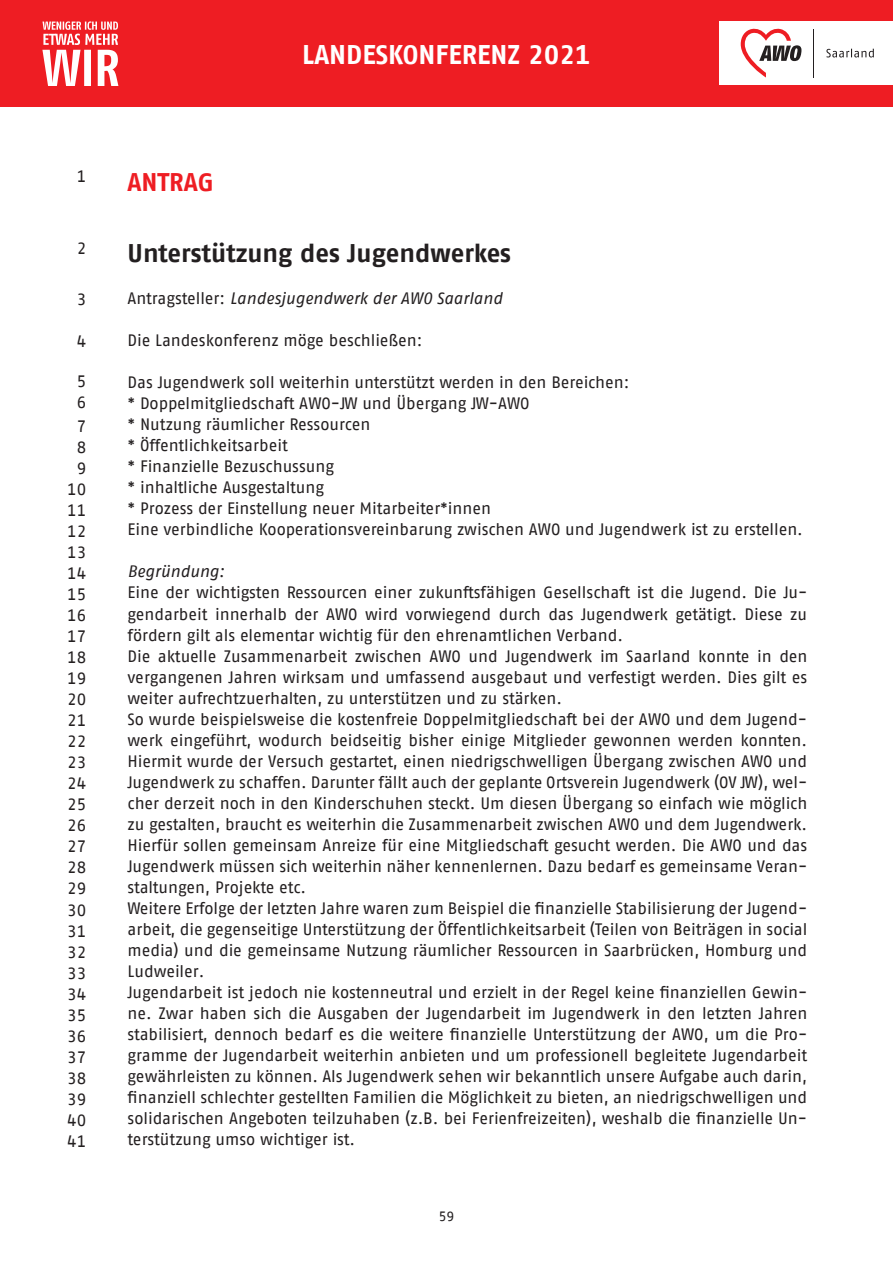
<style>
.page{position:relative;width:893px;height:1263px;background:#fff}
.page>*{position:absolute;margin:0;border:0;box-sizing:border-box;transform-origin:0 0}
.t1{font:700 27px "AWO Fago Office";color:#fff}
.t2{font:700 25.5px "AWO Fago Office";letter-spacing:-.005em;color:#231f20}
.t3{font:700 25.5px "AWO Fago Office";color:#ee1d23}
.t4{font:16.5px/21px "AWO Fago Office";color:#231f20}
.t5{font:italic 16.5px "AWO Fago Office";letter-spacing:-.005em;color:#231f20}
.t6{font:13.5px "AWO Fago Office";color:#231f20}
.s1{font-style:normal}
</style>
<div class="page">
<div style="left:0;top:0;width:893px;height:106px;background:#ee1d23"></div>
<svg style="left:42px;top:21px;width:76px;height:65px"></svg>
<div style="left:719px;top:21px;width:174px;height:64px;background:#fff"></div>
<svg style="left:741px;top:28px;width:60px;height:50px"></svg>
<hr style="left:813px;top:29px;width:1px;height:49px;background:#231f20">
<svg style="left:826px;top:49px;width:48px;height:8px"></svg>
<h1 class="t1" style="left:302px;top:39px;width:290px">LANDESKONFERENZ 2021</h1>
<p class="t4" style="left:77px;top:165px;width:11px">1</p>
<p class="t4" style="left:77px;top:237px;width:11px">2</p>
<p class="t4" style="left:77px;top:288px;width:11px">3</p>
<p class="t4" style="left:77px;top:330px;width:11px">4</p>
<p class="t4" style="left:77px;top:371px;width:11px">5<br>6</p>
<p class="t4" style="left:67px;top:416px;width:21px;text-align:center">7<br>8<br>9<br>10<br>11<br>12<br>13<br>14<br>15<br>16<br>17<br>18<br>19<br>20<br>21<br>22<br>23<br>24<br>25<br>26<br>27<br>28<br>29<br>30<br>31<br>32<br>33<br>34<br>35<br>36<br>37<br>38<br>39<br>40<br>41</p>
<h2 class="t3" style="left:128px;top:167px;width:88px">ANTRAG</h2>
<h2 class="t2" style="left:128px;top:239px;width:385px">Unterstützung des Jugendwerkes</h2>
<p class="t5" style="left:128px;top:289px;width:376px"><span class="s1">Antragsteller:</span> Landesjugendwerk der AWO Saarland</p>
<p class="t4" style="left:128px;top:330px;width:296px">Die Landeskonferenz möge beschließen:</p>
<p class="t4" style="left:128px;top:372px;width:677px">Das Jugendwerk soll weiterhin unterstützt werden in den Bereichen:<br>* Doppelmitgliedschaft AWO-JW und Übergang JW-AWO<br>* Nutzung räumlicher Ressourcen<br>* Öffentlichkeitsarbeit<br>* Finanzielle Bezuschussung<br>* inhaltliche Ausgestaltung<br>* Prozess der Einstellung neuer Mitarbeiter*innen<br>Eine verbindliche Kooperationsvereinbarung zwischen AWO und Jugendwerk ist zu erstellen.</p>
<p class="t5" style="left:128px;top:562px;width:99px">Begründung:</p>
<p class="t4" style="left:128px;top:582px;width:681px">Eine der wichtigsten Ressourcen einer zukunftsfähigen Gesellschaft ist die Jugend. Die Ju&shy;gendarbeit innerhalb der AWO wird vorwiegend durch das Jugendwerk getätigt. Diese zu fördern gilt als elementar wichtig für den ehrenamtlichen Verband.<br>Die aktuelle Zusammenarbeit zwischen AWO und Jugendwerk im Saarland konnte in den vergangenen Jahren wirksam und umfassend ausgebaut und verfestigt werden. Dies gilt es weiter aufrechtzuerhalten, zu unterstützen und zu stärken.<br>So wurde beispielsweise die kostenfreie Doppelmitgliedschaft bei der AWO und dem Jugend&shy;werk eingeführt, wodurch beidseitig bisher einige Mitglieder gewonnen werden konnten.<br>Hiermit wurde der Versuch gestartet, einen niedrigschwelligen Übergang zwischen AWO und Jugendwerk zu schaffen. Darunter fällt auch der geplante Ortsverein Jugendwerk (OV JW), wel&shy;cher derzeit noch in den Kinderschuhen steckt. Um diesen Übergang so einfach wie möglich zu gestalten, braucht es weiterhin die Zusammenarbeit zwischen AWO und dem Jugendwerk.<br>Hierfür sollen gemeinsam Anreize für eine Mitgliedschaft gesucht werden. Die AWO und das Jugendwerk müssen sich weiterhin näher kennenlernen. Dazu bedarf es gemeinsame Veran&shy;staltungen, Projekte etc.<br>Weitere Erfolge der letzten Jahre waren zum Beispiel die finanzielle Stabilisierung der Jugend&shy;arbeit, die gegenseitige Unterstützung der Öffentlichkeitsarbeit (Teilen von Beiträgen in social media) und die gemeinsame Nutzung räumlicher Ressourcen in Saarbrücken, Homburg und Ludweiler.<br>Jugendarbeit ist jedoch nie kostenneutral und erzielt in der Regel keine finanziellen Gewin&shy;ne. Zwar haben sich die Ausgaben der Jugendarbeit im Jugendwerk in den letzten Jahren stabilisiert, dennoch bedarf es die weitere finanzielle Unterstützung der AWO, um die Pro&shy;gramme der Jugendarbeit weiterhin anbieten und um professionell begleitete Jugendarbeit gewährleisten zu können. Als Jugendwerk sehen wir bekanntlich unsere Aufgabe auch darin, finanziell schlechter gestellten Familien die Möglichkeit zu bieten, an niedrigschwelligen und solidarischen Angeboten teilzuhaben (z.B. bei Ferienfreizeiten), weshalb die finanzielle Un&shy;terstützung umso wichtiger ist.</p>
<p class="t6" style="left:439px;top:1209px;width:17px">59</p>
</div>
